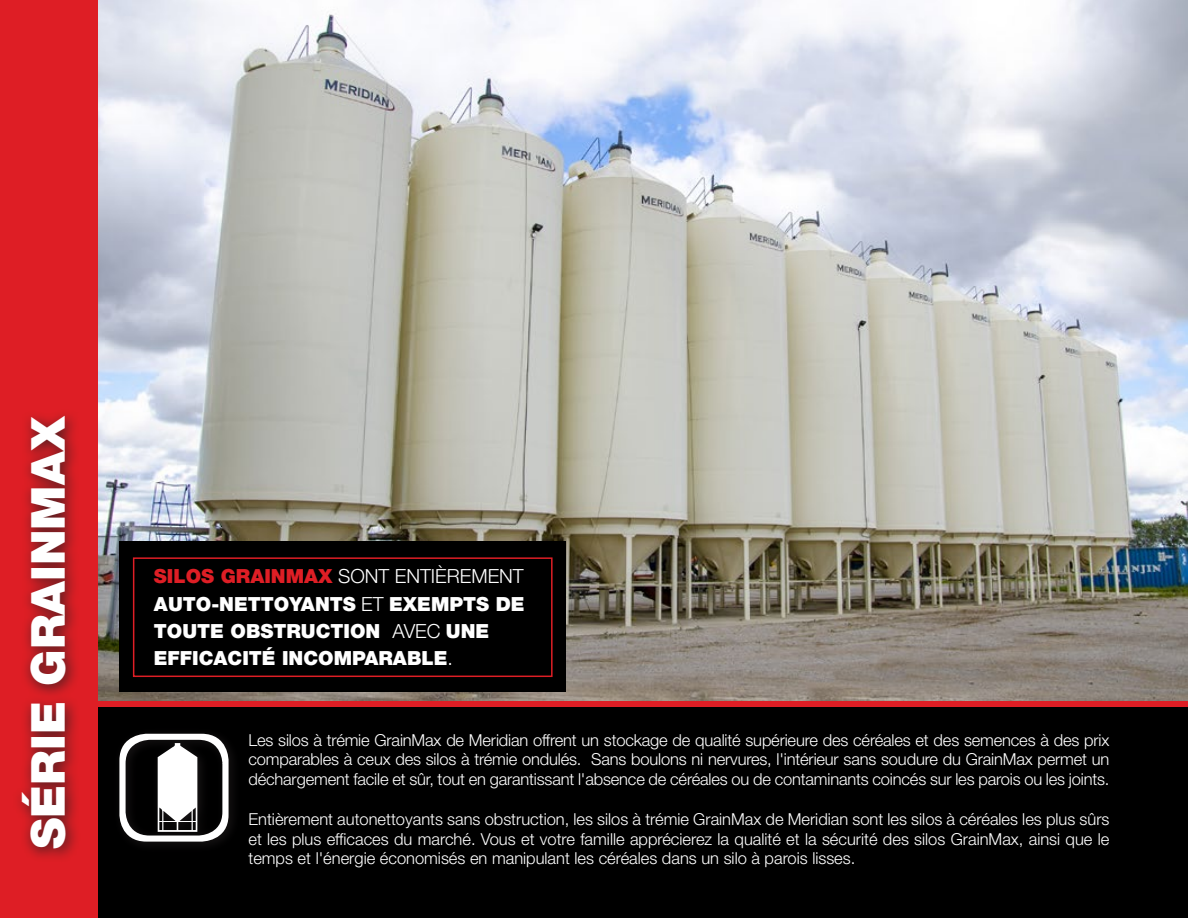
<style>
.page{position:relative;width:1188px;height:918px;background:#fff}
.page>*{position:absolute;margin:0;border:0;box-sizing:border-box;transform-origin:0 0}
.t1{font:900 46.8px "Helvetica Neue LT Std";color:#fff}
.t2{font:900 19.5px/27px "Helvetica Neue LT Std";color:#fff}
.t3{font:300 16.5px/19.8px "Helvetica Neue LT Std";letter-spacing:-.01em;color:#fff;text-align:justify}
.s1{color:#de1e25}
.s2{font-weight:300}
</style>
<div class="page">
<div style="left:59px;top:703px;width:1129px;height:215px;background:#000"></div>
<img style="left:98px;top:0;width:1090px;height:701px">
<div style="left:119px;top:541px;width:447px;height:150px;background:#000"></div>
<svg style="left:119px;top:734px;width:110px;height:108px"></svg>
<hr style="left:159px;top:821px;width:38px;height:1px;background:#fff">
<div style="left:97px;top:701px;width:1091px;height:6px;background:#de1e25"></div>
<div style="left:0;top:0;width:98px;height:918px;background:#de1e25"></div>
<div style="left:12px;top:407px;width:69px;height:457px;background:#231f20;opacity:.75"></div>
<div style="left:133px;top:557px;width:420px;height:120px;border:2px solid #de1e25"></div>
<h1 class="t1" style="left:20px;top:849px;width:435px;rotate:-90deg">SÉRIE GRAINMAX</h1>
<p class="t2" style="left:154px;top:563px;width:372px"><span class="s1">SILOS GRAINMAX</span> <span class="s2">SONT ENTIÈREMENT<br></span>AUTO-NETTOYANTS <span class="s2">ET</span> EXEMPTS DE<br>TOUTE OBSTRUCTION <span class="s2">AVEC</span> UNE<br>EFFICACITÉ INCOMPARABLE<span class="s2">.</span></p>
<p class="t3" style="left:248px;top:729px;width:863px">Les silos à trémie GrainMax de Meridian offrent un stockage de qualité supérieure des céréales et des semences à des prix comparables à ceux des silos à trémie ondulés. Sans boulons ni nervures, l'intérieur sans soudure du GrainMax permet un déchargement facile et sûr, tout en garantissant l'absence de céréales ou de contaminants coincés sur les parois ou les joints.</p>
<p class="t3" style="left:248px;top:809px;width:863px">Entièrement autonettoyants sans obstruction, les silos à trémie GrainMax de Meridian sont les silos à céréales les plus sûrs et les plus efficaces du marché. Vous et votre famille apprécierez la qualité et la sécurité des silos GrainMax, ainsi que le temps et l'énergie économisés en manipulant les céréales dans un silo à parois lisses.</p>
</div>
